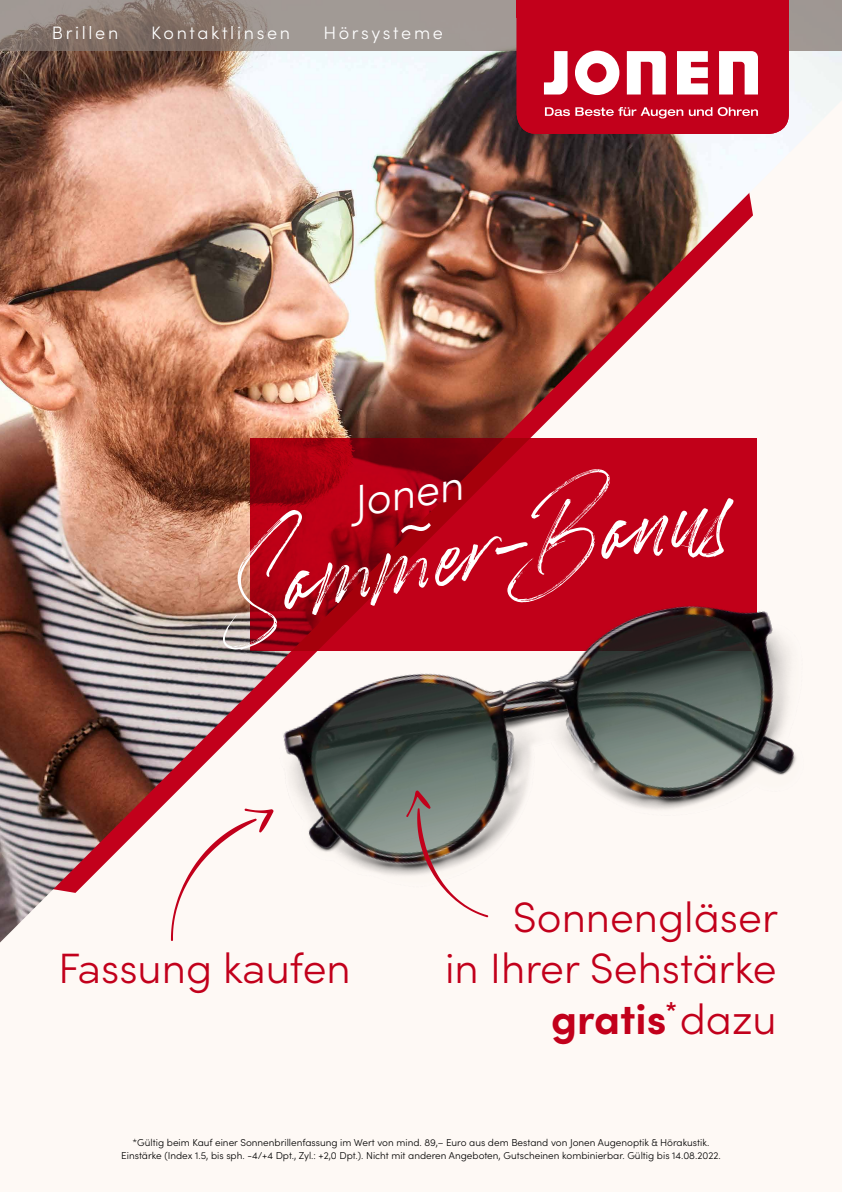
<style>
.page{position:relative;width:842px;height:1192px;background:#fef7f2}
.page>*{position:absolute;margin:0;border:0;box-sizing:border-box;transform-origin:0 0}
.t1{font:italic 50.5px "Betterworks";color:#fff}
.t2{font:italic 300 43.25px "Sofia Pro";color:#fff}
.t3{font:300 42.5px/51px "Sofia Pro";color:#c2001b;text-align:right}
.t4{font:300 18px "Sofia Pro";letter-spacing:.15em;color:#fff}
.t5{font:300 10px/13px "Sofia Pro";color:#000;text-align:center}
.s1{font-weight:700}
</style>
<div class="page">
<img style="left:0;top:51px;width:842px;height:892px">
<svg style="left:251px;top:438px;width:506px;height:132px;background:#b30015"></svg>
<img style="left:222px;top:570px;width:600px;height:347px">
<svg style="left:171px;top:809px;width:102px;height:132px"></svg>
<svg style="left:406px;top:790px;width:82px;height:127px"></svg>
<svg style="left:0;top:0;width:842px;height:51px;background:#968b85"></svg>
<div style="left:517px;top:0;width:272px;height:18px;background:#c2001b"></div>
<svg style="left:517px;top:18px;width:272px;height:116px"></svg>
<svg style="left:401px;top:522px;width:30px;height:12px"></svg>
<h3 class="t4" style="left:52px;top:20px;width:68px">Brillen</h3>
<h3 class="t4" style="left:151px;top:20px;width:140px">Kontaktlinsen</h3>
<h3 class="t4" style="left:323px;top:20px;width:121px">Hörsysteme</h3>
<h1 class="t1" style="left:221px;top:569px;width:522px;rotate:-9deg">Sommer-Bonus</h1>
<h2 class="t2" style="left:348px;top:470px;width:112px;rotate:-9deg">Jonen</h2>
<h3 class="t3" style="left:58px;top:940px;width:294px">Fassung kaufen</h3>
<h3 class="t3" style="left:445px;top:889px;width:334px">Sonnengläser<br>in Ihrer Sehstärke <span class="s1">gratis</span><sup>*</sup>dazu</h3>
<p class="t5" style="left:121px;top:1135px;width:601px">*Gültig beim Kauf einer Sonnenbrillenfassung im Wert von mind. 89,– Euro aus dem Bestand von Jonen Augenoptik &amp; Hörakustik.<br>Einstärke (Index 1.5, bis sph. -4/+4 Dpt., Zyl.: +2,0 Dpt.). Nicht mit anderen Angeboten, Gutscheinen kombinierbar. Gültig bis 14.08.2022.</p>
</div>
